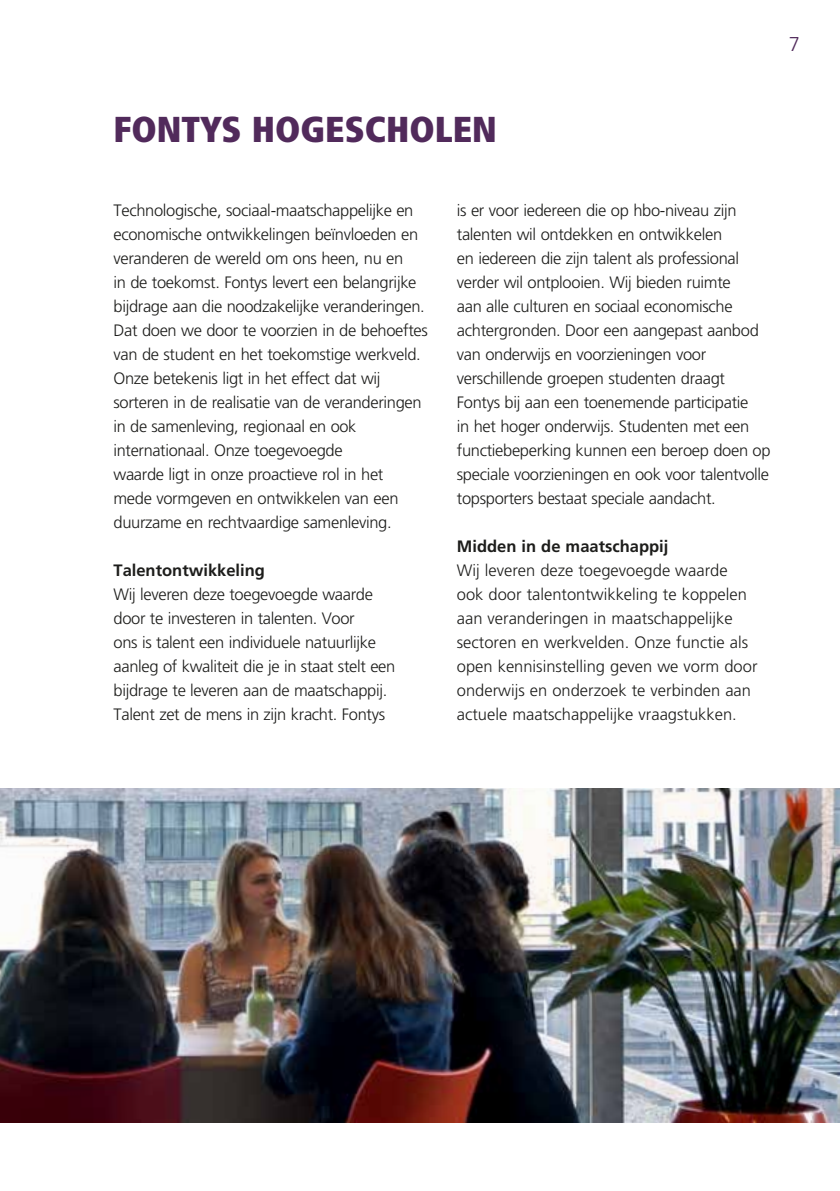
<style>
.page{position:relative;width:840px;height:1191px;background:#fff}
.page>*{position:absolute;margin:0;border:0;box-sizing:border-box;transform-origin:0 0}
.Titel_A4{font:900 36px "Fontys Frutiger Cn";color:#512a5b}
.Titel_A4-2{font:300 20px "Fontys Frutiger";color:#512a5b}
.Subtitel_A5{font:300 16.4px/24px "Fontys Frutiger";letter-spacing:-.02em;color:#1d1d1b}
.Subtitel_A5-2{font:300 16.4px/24px "Fontys Frutiger";color:#1d1d1b}
.Subtitel_A5-3{font:700 16.4px "Fontys Frutiger";color:#1d1d1b}
</style>
<div class="page">
<img style="left:0;top:788px;width:839px;height:335px">
<p class="Titel_A4-2" style="left:788px;top:33px;width:13px">7</p>
<p class="Titel_A4" style="left:113px;top:107px;width:384px">FONTYS HOGESCHOLEN</p>
<p class="Subtitel_A5" style="left:113px;top:199px;width:316px">Technologische, sociaal-maatschappelijke en economische ontwikkelingen beïnvloeden en veranderen de wereld om ons heen, nu en<br>in de toekomst. Fontys levert een belangrijke bijdrage aan die noodzakelijke veranderingen.<br>Dat doen we door te voorzien in de behoeftes van de student en het toekomstige werkveld.<br>Onze betekenis ligt in het effect dat wij sorteren in de realisatie van de veranderingen in de samenleving, regionaal en ook internationaal. Onze toegevoegde<br>waarde ligt in onze proactieve rol in het<br>mede vormgeven en ontwikkelen van een duurzame en rechtvaardige samenleving.</p>
<p class="Subtitel_A5-3" style="left:113px;top:561px;width:153px">Talentontwikkeling</p>
<p class="Subtitel_A5" style="left:113px;top:583px;width:283px">Wij leveren deze toegevoegde waarde door te investeren in talenten. Voor<br>ons is talent een individuele natuurlijke aanleg of kwaliteit die je in staat stelt een bijdrage te leveren aan de maatschappij.<br>Talent zet de mens in zijn kracht. Fontys</p>
<p class="Subtitel_A5" style="left:456px;top:199px;width:315px">is er voor iedereen die op hbo-niveau zijn talenten wil ontdekken en ontwikkelen<br>en iedereen die zijn talent als professional verder wil ontplooien. Wij bieden ruimte<br>aan alle culturen en sociaal economische achtergronden. Door een aangepast aanbod van onderwijs en voorzieningen voor verschillende groepen studenten draagt Fontys bij aan een toenemende participatie<br>in het hoger onderwijs. Studenten met een functiebeperking kunnen een beroep doen op speciale voorzieningen en ook voor talentvolle topsporters bestaat speciale aandacht.</p>
<p class="Subtitel_A5-3" style="left:456px;top:537px;width:213px">Midden in de maatschappij</p>
<p class="Subtitel_A5-2" style="left:456px;top:559px;width:302px">Wij leveren deze toegevoegde waarde ook door talentontwikkeling te koppelen aan veranderingen in maatschappelijke sectoren en werkvelden. Onze functie als open kennisinstelling geven we vorm door onderwijs en onderzoek te verbinden aan actuele maatschappelijke vraagstukken.</p>
</div>
